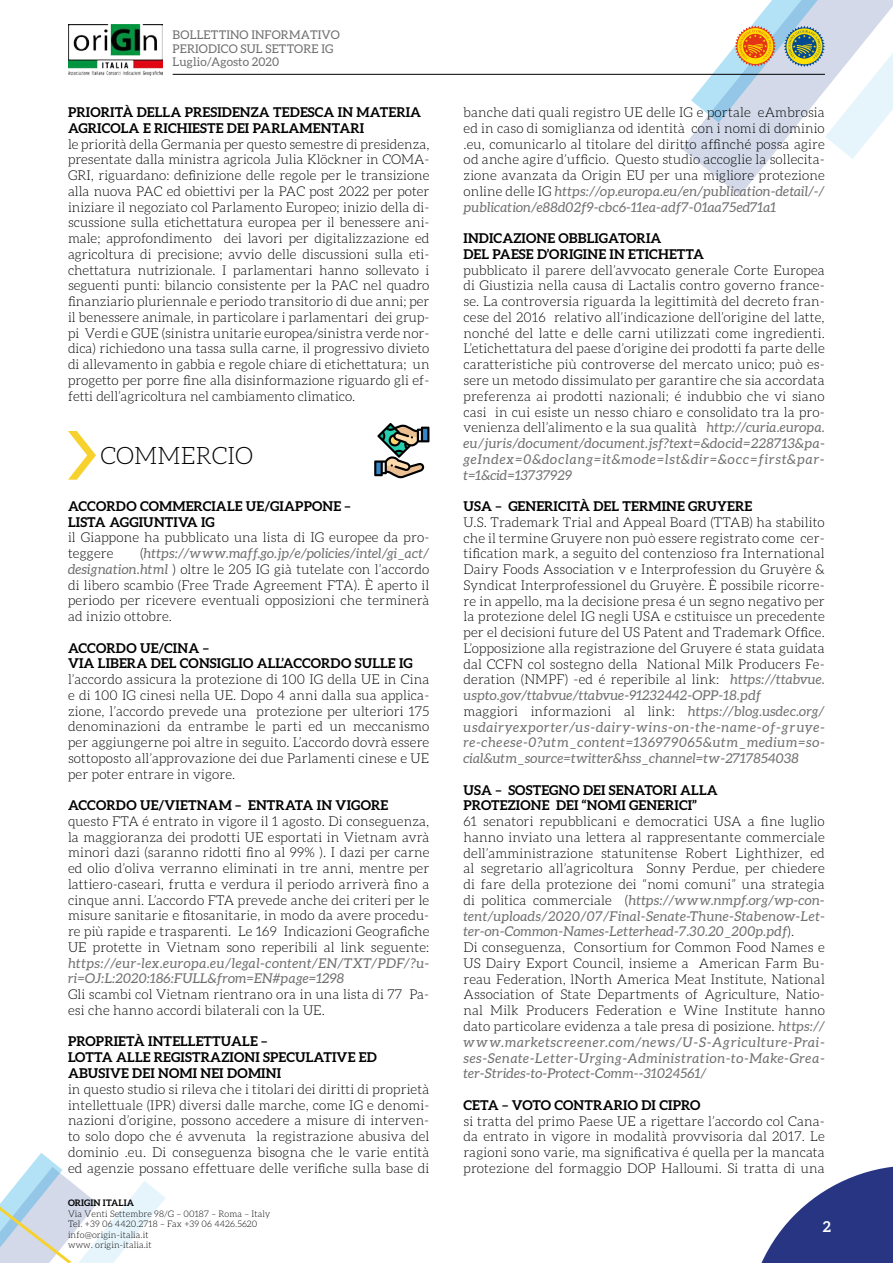
<style>
.page{position:relative;width:893px;height:1263px;background:#fff}
.page>*{position:absolute;margin:0;border:0;box-sizing:border-box;transform-origin:0 0}
.t1{font:300 24px "Aleo";letter-spacing:.01em;color:#000}
.t2{font:700 15px "Aleo";color:#fff}
.t3{font:300 13.5px/15.8px "Aleo";letter-spacing:.01em;color:#000;text-align:justify}
.t4{font:700 13.5px/15.8px "Aleo";letter-spacing:.01em;color:#000}
.t5{font:italic 13.5px/15.8px "Aleo";letter-spacing:.03em;color:#706f6f}
.t6{font:12px/13.5px "Aleo";letter-spacing:.01em;color:#706f6f}
.t7{font:300 9px/10.5px "Aleo";letter-spacing:.01em;color:#000}
.t8{font:700 9px "Aleo";letter-spacing:.01em;color:#000}
.s1{font-weight:400;font-style:italic;color:#706f6f}
</style>
<div class="page">
<svg style="left:68px;top:431px;width:28px;height:49px"></svg>
<svg style="left:761px;top:1166px;width:132px;height:97px"></svg>
<svg style="left:0;top:1153px;width:165px;height:110px"></svg>
<svg style="left:681px;top:0;width:212px;height:196px"></svg>
<hr style="left:173px;top:74px;width:652px;height:1px;background:#000">
<img style="left:68px;top:25px;width:94px;height:50px">
<svg style="left:374px;top:423px;width:55px;height:55px"></svg>
<p class="t6" style="left:173px;top:28px;width:169px">BOLLETTINO INFORMATIVO<br>PERIODICO SUL SETTORE IG<br>Luglio/Agosto 2020</p>
<p class="t4" style="left:68px;top:104px;width:355px">PRIORITÀ DELLA PRESIDENZA TEDESCA IN MATERIA<br>AGRICOLA E RICHIESTE DEI PARLAMENTARI</p>
<p class="t3" style="left:68px;top:136px;width:363px">le priorità della Germania per questo semestre di presidenza, presentate dalla ministra agricola Julia Klöckner in COMA-GRI, riguardano: definizione delle regole per le transizione alla nuova PAC ed obiettivi per la PAC post 2022 per poter iniziare il negoziato col Parlamento Europeo; inizio della di&shy;scussione sulla etichettatura europea per il benessere ani&shy;male; approfondimento dei lavori per digitalizzazione ed agricoltura di precisione; avvio delle discussioni sulla eti&shy;chettatura nutrizionale. I parlamentari hanno sollevato i seguenti punti: bilancio consistente per la PAC nel quadro finanziario pluriennale e periodo transitorio di due anni; per il benessere animale, in particolare i parlamentari dei grup&shy;pi Verdi e GUE (sinistra unitarie europea/sinistra verde nor&shy;dica) richiedono una tassa sulla carne, il progressivo divieto di allevamento in gabbia e regole chiare di etichettatura; un progetto per porre fine alla disinformazione riguardo gli ef&shy;fetti dell’agricoltura nel cambiamento climatico.</p>
<h1 class="t1" style="left:100px;top:442px;width:154px">COMMERCIO</h1>
<p class="t4" style="left:68px;top:498px;width:284px">ACCORDO COMMERCIALE UE/GIAPPONE –<br>LISTA AGGIUNTIVA IG</p>
<p class="t3" style="left:68px;top:530px;width:363px">il Giappone ha pubblicato una lista di IG europee da pro&shy;teggere</p>
<p class="t3" style="left:68px;top:545px;width:363px;text-indent:72px">(<span class="s1">https://www.maff.go.jp/e/policies/intel/gi_act/ designation.html</span> ) oltre le 205 IG già tutelate con l’accordo di libero scambio (Free Trade Agreement FTA). È aperto il periodo per ricevere eventuali opposizioni che terminerà ad inizio ottobre.</p>
<p class="t4" style="left:68px;top:640px;width:346px">ACCORDO UE/CINA –<br>VIA LIBERA DEL CONSIGLIO ALL’ACCORDO SULLE IG</p>
<p class="t3" style="left:68px;top:671px;width:363px">l’accordo assicura la protezione di 100 IG della UE in Cina e di 100 IG cinesi nella UE. Dopo 4 anni dalla sua applica&shy;zione, l’accordo prevede una protezione per ulteriori 175 denominazioni da entrambe le parti ed un meccanismo per aggiungerne poi altre in seguito. L’accordo dovrà essere sottoposto all’approvazione dei due Parlamenti cinese e UE per poter entrare in vigore.</p>
<p class="t4" style="left:68px;top:797px;width:322px">ACCORDO UE/VIETNAM – ENTRATA IN VIGORE</p>
<p class="t3" style="left:68px;top:813px;width:363px">questo FTA é entrato in vigore il 1 agosto. Di conseguenza, la maggioranza dei prodotti UE esportati in Vietnam avrà minori dazi (saranno ridotti fino al 99% ). I dazi per carne ed olio d’oliva verranno eliminati in tre anni, mentre per lattiero-caseari, frutta e verdura il periodo arriverà fino a cinque anni. L’accordo FTA prevede anche dei criteri per le misure sanitarie e fitosanitarie, in modo da avere procedu&shy;re più rapide e trasparenti. Le 169 Indicazioni Geografiche UE protette in Vietnam sono reperibili al link seguente:</p>
<p class="t5" style="left:68px;top:955px;width:363px">https://eur-lex.europa.eu/legal-content/EN/TXT/PDF/?u&shy;ri=OJ:L:2020:186:FULL&amp;from=EN#page=1298</p>
<p class="t3" style="left:68px;top:986px;width:363px">Gli scambi col Vietnam rientrano ora in una lista di 77 Pa&shy;esi che hanno accordi bilaterali con la UE.</p>
<p class="t4" style="left:68px;top:1033px;width:310px">PROPRIETÀ INTELLETTUALE –<br>LOTTA ALLE REGISTRAZIONI SPECULATIVE ED<br>ABUSIVE DEI NOMI NEI DOMINI</p>
<p class="t3" style="left:68px;top:1081px;width:363px">in questo studio si rileva che i titolari dei diritti di proprietà intellettuale (IPR) diversi dalle marche, come IG e denomi&shy;nazioni d’origine, possono accedere a misure di interven&shy;to solo dopo che é avvenuta la registrazione abusiva del dominio .eu. Di conseguenza bisogna che le varie entità ed agenzie possano effettuare delle verifiche sulla base di</p>
<p class="t8" style="left:68px;top:1197px;width:67px">ORIGIN ITALIA</p>
<p class="t7" style="left:68px;top:1208px;width:204px">Via Venti Settembre 98/G – 00187 – Roma – Italy Tel. +39 06 4420.2718 – Fax +39 06 4426.5620 info@origin-italia.it<br>www. origin-italia.it</p>
<p class="t3" style="left:463px;top:104px;width:363px">banche dati quali registro UE delle IG e portale eAmbrosia ed in caso di somiglianza od identità con i nomi di dominio .eu, comunicarlo al titolare del diritto affinché possa agire od anche agire d’ufficio. Questo studio accoglie la sollecita&shy;zione avanzata da Origin EU per una migliore protezione online delle IG <span class="s1">https://op.europa.eu/en/publication-detail/-/ publication/e88d02f9-cbc6-11ea-adf7-01aa75ed71a1</span></p>
<p class="t4" style="left:463px;top:230px;width:242px">INDICAZIONE OBBLIGATORIA<br>DEL PAESE D’ORIGINE IN ETICHETTA</p>
<p class="t3" style="left:463px;top:262px;width:363px">pubblicato il parere dell’avvocato generale Corte Europea di Giustizia nella causa di Lactalis contro governo france&shy;se. La controversia riguarda la legittimità del decreto fran&shy;cese del 2016 relativo all’indicazione dell’origine del latte, nonché del latte e delle carni utilizzati come ingredienti.<br>L’etichettatura del paese d’origine dei prodotti fa parte delle caratteristiche più controverse del mercato unico; può es&shy;sere un metodo dissimulato per garantire che sia accordata preferenza ai prodotti nazionali; é indubbio che vi siano casi in cui esiste un nesso chiaro e consolidato tra la pro&shy;venienza dell’alimento e la sua qualità <span class="s1">http://curia.europa. eu/juris/document/document.jsf?text=&amp;docid=228713&amp;pa&shy;geIndex=0&amp;doclang=it&amp;mode=lst&amp;dir=&amp;occ=first&amp;par&shy;t=1&amp;cid=13737929</span></p>
<p class="t4" style="left:463px;top:498px;width:290px">USA – GENERICITÀ DEL TERMINE GRUYERE</p>
<p class="t3" style="left:463px;top:514px;width:363px;text-align:left">U.S. Trademark Trial and Appeal Board (TTAB) ha stabilito che il termine Gruyere non può essere registrato come cer&shy;tification mark, a seguito del contenzioso fra International Dairy Foods Association v e Interprofession du Gruyère &amp; Syndicat Interprofessionel du Gruyère. È possibile ricorre&shy;re in appello, ma la decisione presa é un segno negativo per la protezione delel IG negli USA e cstituisce un precedente per el decisioni future del US Patent and Trademark Office.<br>L’opposizione alla registrazione del Gruyere é stata guidata dal CCFN col sostegno della National Milk Producers Fe&shy;deration (NMPF) -ed é reperibile al link: <span class="s1">https://ttabvue. uspto.gov/ttabvue/ttabvue-91232442-OPP-18.pdf<br></span>maggiori informazioni al link: <span class="s1">https://blog.usdec.org/ usdairyexporter/us-dairy-wins-on-the-name-of-gruye&shy;re-cheese-0?utm_content=136979065&amp;utm_medium=so&shy;cial&amp;utm_source=twitter&amp;hss_channel=tw-2717854038</span></p>
<p class="t4" style="left:463px;top:782px;width:256px">USA – SOSTEGNO DEI SENATORI ALLA<br>PROTEZIONE DEI “NOMI GENERICI”</p>
<p class="t3" style="left:463px;top:813px;width:363px;text-align:left">61 senatori repubblicani e democratici USA a fine luglio hanno inviato una lettera al rappresentante commerciale dell’amministrazione statunitense Robert Lighthizer, ed al segretario all’agricoltura Sonny Perdue, per chiedere di fare della protezione dei “nomi comuni” una strategia di politica commerciale (<span class="s1">https://www.nmpf.org/wp-con&shy;tent/uploads/2020/07/Final-Senate-Thune-Stabenow-Let&shy;ter-on-Common-Names-Letterhead-7.30.20_200p.pdf</span>).<br>Di conseguenza, Consortium for Common Food Names e US Dairy Export Council, insieme a American Farm Bu&shy;reau Federation, lNorth America Meat Institute, National Association of State Departments of Agriculture, Natio&shy;nal Milk Producers Federation e Wine Institute hanno dato particolare evidenza a tale presa di posizione. <span class="s1">https:// www.marketscreener.com/news/U-S-Agriculture-Prai&shy;ses-Senate-Letter-Urging-Administration-to-Make-Grea&shy;ter-Strides-to-Protect-Comm--31024561/</span></p>
<p class="t4" style="left:463px;top:1097px;width:238px">CETA – VOTO CONTRARIO DI CIPRO</p>
<p class="t3" style="left:463px;top:1113px;width:363px">si tratta del primo Paese UE a rigettare l’accordo col Cana&shy;da entrato in vigore in modalità provvisoria dal 2017. Le ragioni sono varie, ma significativa é quella per la mancata protezione del formaggio DOP Halloumi. Si tratta di una</p>
<p class="t2" style="left:823px;top:1218px;width:10px">2</p>
</div>
